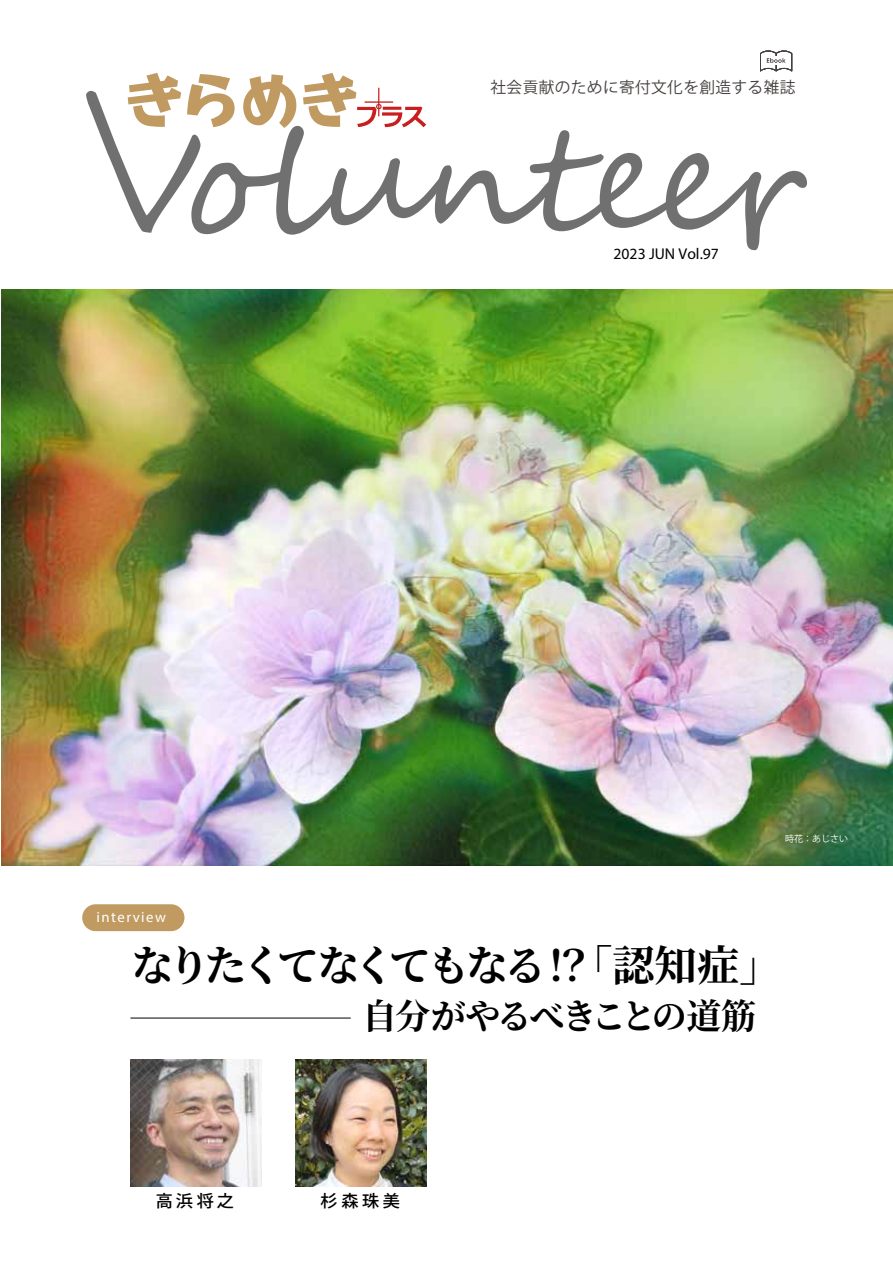
<style>
.page{position:relative;width:893px;height:1263px;background:#fff}
.page>*{position:absolute;margin:0;border:0;box-sizing:border-box;transform-origin:0 0}
.t1{font:700 42.3px "Source Han Serif";letter-spacing:-.115em;color:#000}
.t2{font:700 35.1px "Source Han Serif";letter-spacing:-.065em;color:#000}
.t3{font:500 16.65px "Koz Go Pr 6 N";letter-spacing:.205em;color:#000}
.t4{font:15.6px "Koz Go Pr 6 N";letter-spacing:.025em;color:#44403f}
.t5{font:15.6px "Century Gothic";color:#000}
.t6{font:700 14.85px "Century Gothic";letter-spacing:.1em;color:#fff}
.t7{font:9px "Koz Go Pr 6 N";color:#fff}
</style>
<div class="page">
<img style="left:1px;top:289px;width:892px;height:577px">
<img style="left:130px;top:1059px;width:131px;height:127px">
<img style="left:296px;top:1059px;width:130px;height:127px">
<div style="left:82px;top:904px;width:102px;height:27px;background:#c09a60;border-radius:13px"></div>
<hr style="left:130px;top:1018px;width:221px;height:1px;background:#000">
<svg style="left:86px;top:50px;width:721px;height:200px"></svg>
<p class="t4" style="left:491px;top:79px;width:306px">社会貢献のために寄付文化を創造する雑誌</p>
<p class="t5" style="left:614px;top:244px;width:107px">2023 JUN Vol.97</p>
<p class="t6" style="left:97px;top:908px;width:71px">interview</p>
<h1 class="t1" style="left:132px;top:942px;width:416px">なりたくてなくてもなる</h1>
<h1 class="t1" style="left:535px;top:942px;width:248px">！？「認知症「</h1>
<h2 class="t2" style="left:362px;top:997px;width:396px">自分がやるべきことの道筋</h2>
<p class="t7" style="left:785px;top:833px;width:64px">時花：あじさい</p>
<p class="t3" style="left:156px;top:1192px;width:80px">高浜将之</p>
<p class="t3" style="left:321px;top:1192px;width:81px">杉森珠美</p>
</div>
